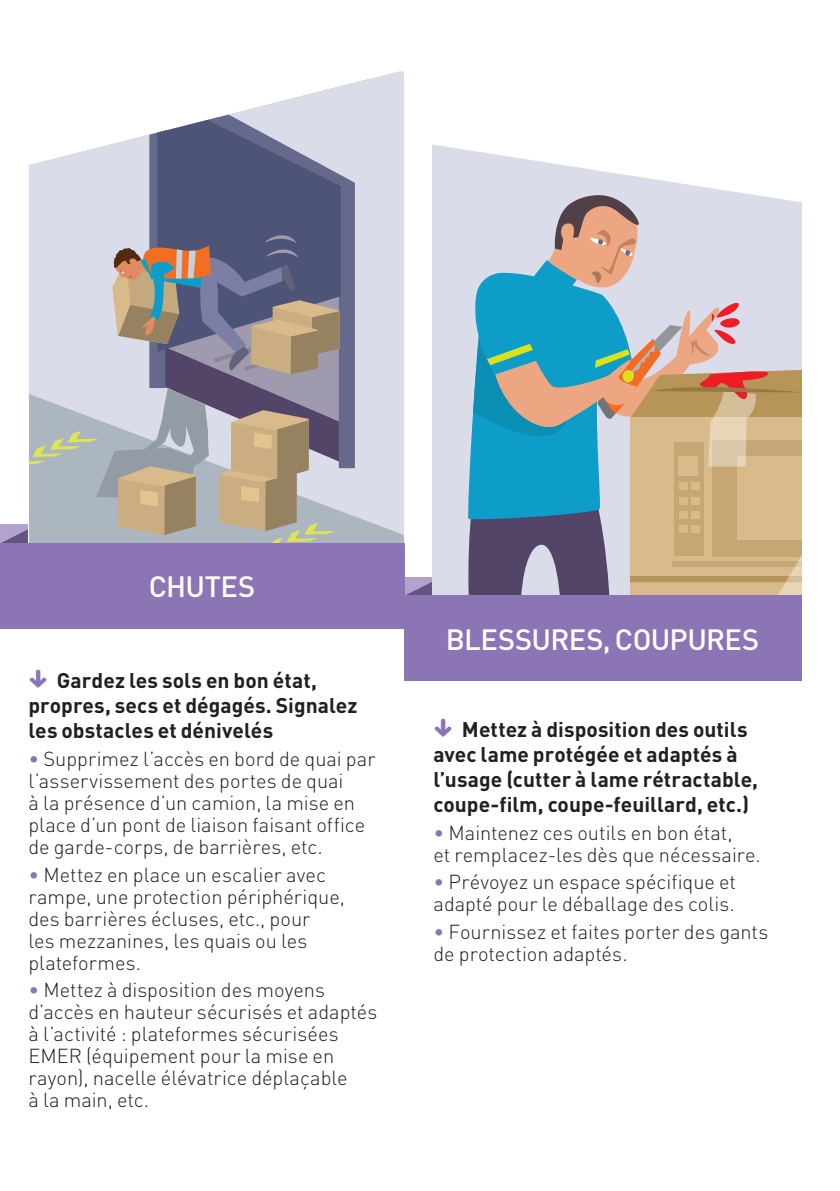
<style>
.page{position:relative;width:840px;height:1191px;background:#fff}
.page>*{position:absolute;margin:0;border:0;box-sizing:border-box;transform-origin:0 0}
.t1{font:500 29px "DINOT";letter-spacing:-.02em;color:#fff}
.t2{font:700 21px/25px "DINOT";color:#231f20}
.t3{font:300 20px/22px "DINOT";color:#231f20}
.s1{color:#8b75b5}
</style>
<div class="page">
<svg style="left:404px;top:578px;width:28px;height:18px"></svg>
<svg style="left:29px;top:71px;width:375px;height:464px;fill:#dadde9"></svg>
<svg style="left:141px;top:71px;width:221px;height:413px"></svg>
<svg style="left:157px;top:120px;width:183px;height:232px;background:#656b8b"></svg>
<svg style="left:107px;top:227px;width:232px;height:147px;background:#88828a"></svg>
<svg style="left:0;top:388px;width:335px;height:155px;background:#b4b1ad"></svg>
<div style="left:0;top:543px;width:404px;height:85px;background:#8b75b5"></div>
<svg style="left:432px;top:144px;width:283px;height:452px;fill:#dadde9"></svg>
<svg style="left:466px;top:189px;width:334px;height:407px;background:#a4b0ae"></svg>
<div style="left:404px;top:596px;width:396px;height:85px;background:#8b75b5"></div>
<h1 class="t1" style="left:149px;top:568px;width:108px">CHUTES</h1>
<p class="t2" style="left:28px;top:667px;width:330px;text-indent:28px">Gardez les sols en bon état, propres, secs et dégagés. Signalez les obstacles et dénivelés</p>
<p class="t3" style="left:28px;top:747px;width:348px"><span class="s1">•</span> Supprimez l’accès en bord de quai par l’asservissement des portes de quai<br>à la présence d’un camion, la mise en place d’un pont de liaison faisant office de garde-corps, de barrières, etc.</p>
<p class="t3" style="left:28px;top:863px;width:318px"><span class="s1">•</span> Mettez en place un escalier avec rampe, une protection périphérique, des barrières écluses, etc., pour<br>les mezzanines, les quais ou les plateformes.</p>
<p class="t3" style="left:28px;top:978px;width:350px"><span class="s1">•</span> Mettez à disposition des moyens d’accès en hauteur sécurisés et adaptés à l’activité : plateformes sécurisées EMER (équipement pour la mise en rayon), nacelle élévatrice déplaçable<br>à la main, etc.</p>
<h1 class="t1" style="left:445px;top:620px;width:315px">BLESSURES, COUPURES</h1>
<p class="t2" style="left:433px;top:716px;width:326px;text-indent:28px">Mettez à disposition des outils avec lame protégée et adaptés à l’usage (cutter à lame rétractable, coupe-film, coupe-feuillard, etc.)</p>
<p class="t3" style="left:433px;top:821px;width:329px"><span class="s1">•</span> Maintenez ces outils en bon état,<br>et remplacez-les dès que nécessaire.</p>
<p class="t3" style="left:433px;top:871px;width:304px"><span class="s1">•</span> Prévoyez un espace spécifique et adapté pour le déballage des colis.</p>
<p class="t3" style="left:433px;top:920px;width:336px"><span class="s1">•</span> Fournissez et faites porter des gants de protection adaptés.</p>
</div>
